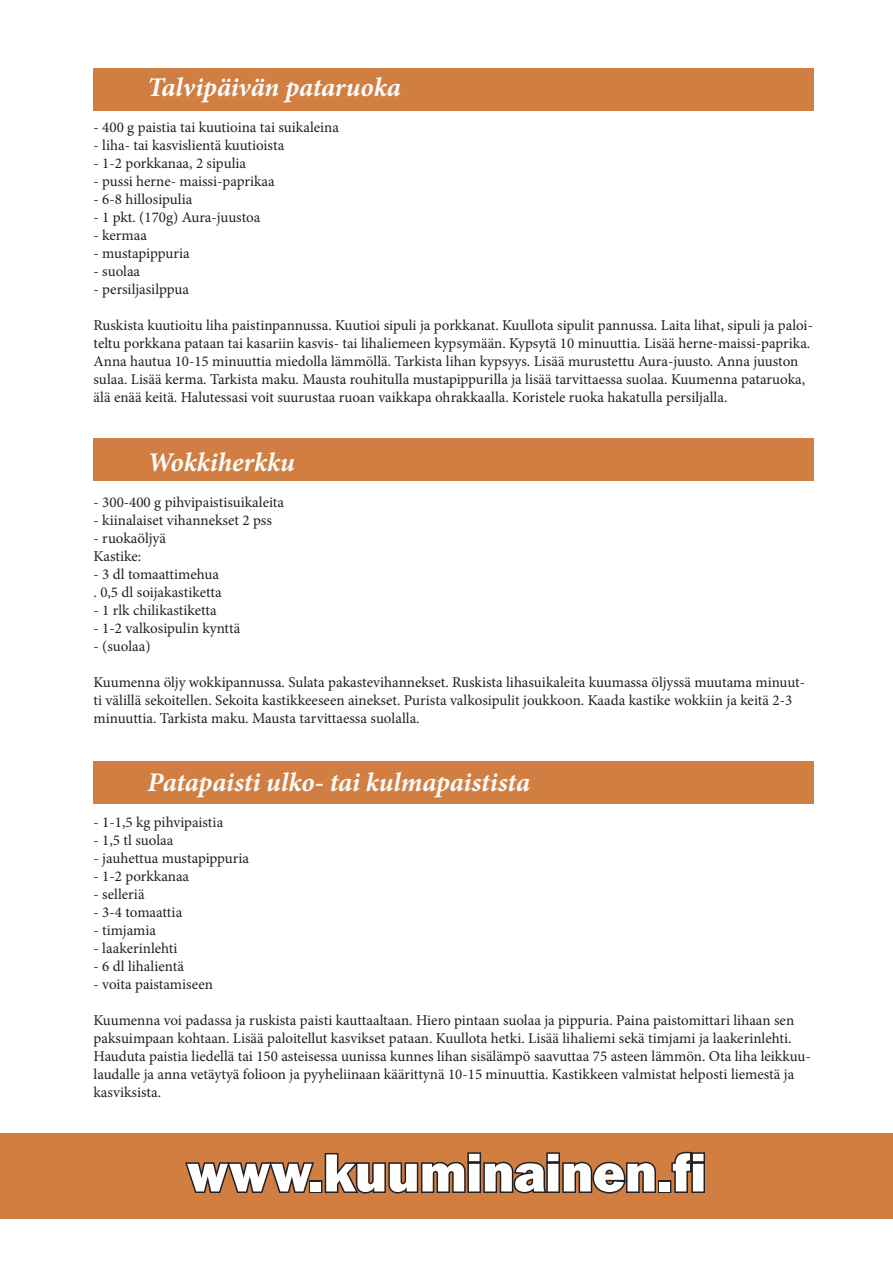
<style>
.page{position:relative;width:893px;height:1263px;background:#fff}
.page>*{position:absolute;margin:0;border:0;box-sizing:border-box;transform-origin:0 0}
.t1{font:800 54px "Frankfurt Gothic";color:#fff}
.t2{font:italic 700 27px "Minion Pro";letter-spacing:-.005em;color:#fff}
.t3{font:15px/18px "Minion Pro";color:#231f20}
</style>
<div class="page">
<div style="left:94px;top:438px;width:720px;height:42px;background:#d17e42"></div>
<div style="left:94px;top:761px;width:720px;height:42px;background:#d17e42"></div>
<div style="left:94px;top:68px;width:720px;height:42px;background:#d17e42"></div>
<div style="left:0;top:1133px;width:893px;height:85px;background:#d17e42"></div>
<svg style="left:185px;top:1162px;width:129px;height:31px"></svg>
<div style="left:309px;top:1180px;width:13px;height:13px;border:3px solid #231f20"></div>
<svg style="left:324px;top:1152px;width:332px;height:42px"></svg>
<div style="left:658px;top:1180px;width:13px;height:13px;border:3px solid #231f20"></div>
<svg style="left:670px;top:1151px;width:35px;height:42px"></svg>
<h2 class="t2" style="left:148px;top:68px;width:255px">Talvipäivän pataruoka</h2>
<p class="t3" style="left:94px;top:118px;width:247px">- 400 g paistia tai kuutioina tai suikaleina</p>
<p class="t3" style="left:94px;top:136px;width:192px">- liha- tai kasvislientä kuutioista</p>
<p class="t3" style="left:94px;top:154px;width:154px">- 1-2 porkkanaa, 2 sipulia</p>
<p class="t3" style="left:94px;top:172px;width:183px">- pussi herne- maissi-paprikaa</p>
<p class="t3" style="left:94px;top:190px;width:100px">- 6-8 hillosipulia</p>
<p class="t3" style="left:94px;top:208px;width:168px">- 1 pkt. (170g) Aura-juustoa</p>
<p class="t3" style="left:94px;top:226px;width:55px">- kermaa</p>
<p class="t3" style="left:94px;top:244px;width:98px">- mustapippuria</p>
<p class="t3" style="left:94px;top:262px;width:48px">- suolaa</p>
<p class="t3" style="left:94px;top:280px;width:97px">- persiljasilppua</p>
<p class="t3" style="left:94px;top:316px;width:721px">Ruskista kuutioitu liha paistinpannussa. Kuutioi sipuli ja porkkanat. Kuullota sipulit pannussa. Laita lihat, sipuli ja paloi&shy;teltu porkkana pataan tai kasariin kasvis- tai lihaliemeen kypsymään. Kypsytä 10 minuuttia. Lisää herne-maissi-paprika.<br>Anna hautua 10-15 minuuttia miedolla lämmöllä. Tarkista lihan kypsyys. Lisää murustettu Aura-juusto. Anna juuston sulaa. Lisää kerma. Tarkista maku. Mausta rouhitulla mustapippurilla ja lisää tarvittaessa suolaa. Kuumenna pataruoka, älä enää keitä. Halutessasi voit suurustaa ruoan vaikkapa ohrakkaalla. Koristele ruoka hakatulla persiljalla.</p>
<h2 class="t2" style="left:148px;top:443px;width:149px">Wokkiherkku</h2>
<p class="t3" style="left:94px;top:493px;width:192px">- 300-400 g pihvipaistisuikaleita</p>
<p class="t3" style="left:94px;top:511px;width:180px">- kiinalaiset vihannekset 2 pss</p>
<p class="t3" style="left:94px;top:529px;width:74px">- ruokaöljyä<br>Kastike:</p>
<p class="t3" style="left:94px;top:565px;width:130px">- 3 dl tomaattimehua . 0,5 dl soijakastiketta</p>
<p class="t3" style="left:94px;top:601px;width:125px">- 1 rlk chilikastiketta</p>
<p class="t3" style="left:94px;top:619px;width:148px">- 1-2 valkosipulin kynttä</p>
<p class="t3" style="left:94px;top:637px;width:59px">- (suolaa)</p>
<p class="t3" style="left:94px;top:673px;width:713px">Kuumenna öljy wokkipannussa. Sulata pakastevihannekset. Ruskista lihasuikaleita kuumassa öljyssä muutama minuut&shy;ti välillä sekoitellen. Sekoita kastikkeeseen ainekset. Purista valkosipulit joukkoon. Kaada kastike wokkiin ja keitä 2-3 minuuttia. Tarkista maku. Mausta tarvittaessa suolalla.</p>
<h2 class="t2" style="left:148px;top:763px;width:384px">Patapaisti ulko- tai kulmapaistista</h2>
<p class="t3" style="left:94px;top:813px;width:131px">- 1-1,5 kg pihvipaistia</p>
<p class="t3" style="left:94px;top:831px;width:81px">- 1,5 tl suolaa</p>
<p class="t3" style="left:94px;top:849px;width:157px">- jauhettua mustapippuria</p>
<p class="t3" style="left:94px;top:867px;width:97px">- 1-2 porkkanaa</p>
<p class="t3" style="left:94px;top:885px;width:53px">- selleriä</p>
<p class="t3" style="left:94px;top:903px;width:90px">- 3-4 tomaattia</p>
<p class="t3" style="left:94px;top:921px;width:64px">- timjamia</p>
<p class="t3" style="left:94px;top:939px;width:85px">- laakerinlehti</p>
<p class="t3" style="left:94px;top:957px;width:92px">- 6 dl lihalientä</p>
<p class="t3" style="left:94px;top:975px;width:121px">- voita paistamiseen</p>
<p class="t3" style="left:94px;top:1011px;width:719px">Kuumenna voi padassa ja ruskista paisti kauttaaltaan. Hiero pintaan suolaa ja pippuria. Paina paistomittari lihaan sen paksuimpaan kohtaan. Lisää paloitellut kasvikset pataan. Kuullota hetki. Lisää lihaliemi sekä timjami ja laakerinlehti.<br>Hauduta paistia liedellä tai 150 asteisessa uunissa kunnes lihan sisälämpö saavuttaa 75 asteen lämmön. Ota liha leikkuu&shy;laudalle ja anna vetäytyä folioon ja pyyheliinaan käärittynä 10-15 minuuttia. Kastikkeen valmistat helposti liemestä ja kasviksista.</p>
<h1 class="t1" style="left:187px;top:1141px;width:521px">www.kuuminainen.fi</h1>
</div>
